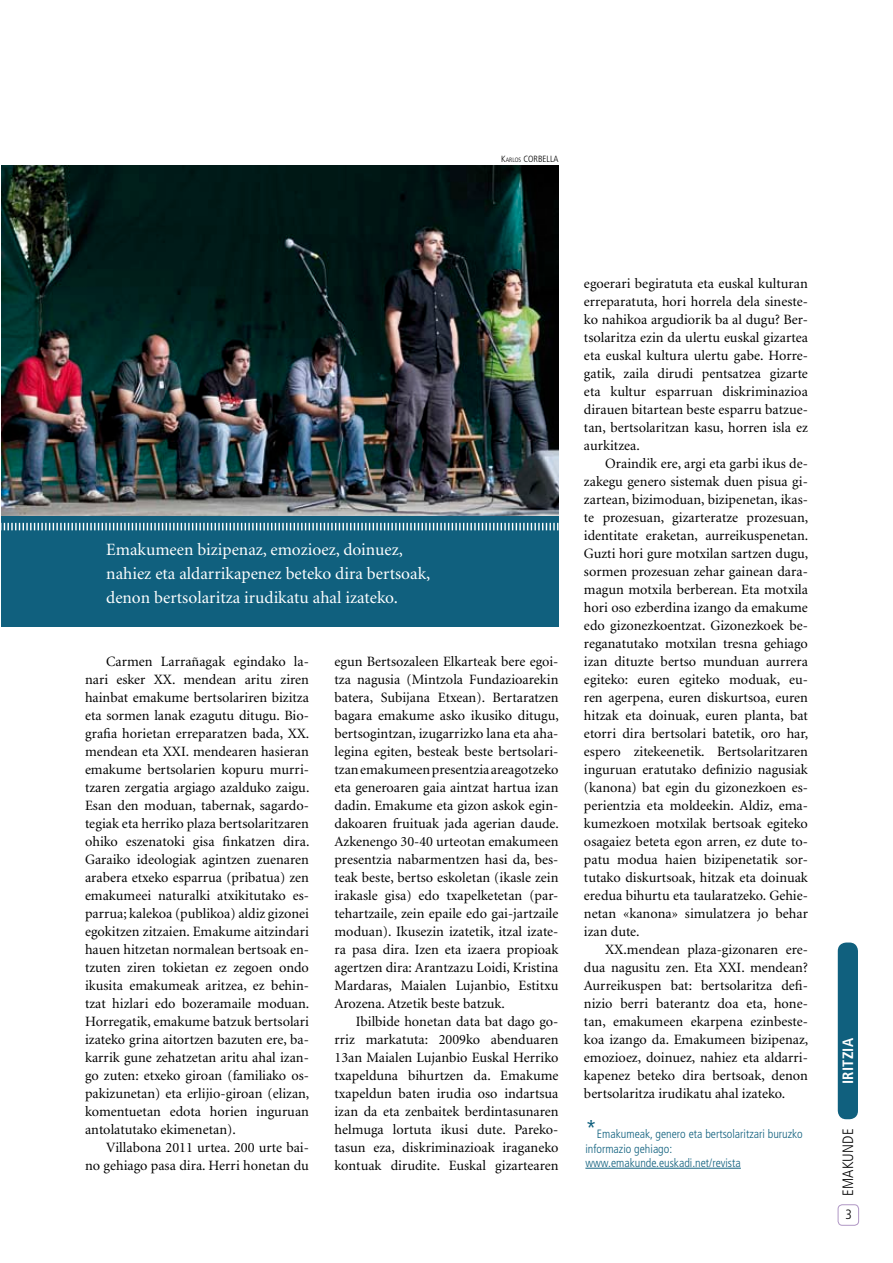
<style>
.page{position:relative;width:893px;height:1263px;background:#fff}
.page>*{position:absolute;margin:0;border:0;box-sizing:border-box;transform-origin:0 0}
.t1{font:17.25px/24px "Minion";color:#fff}
.t2{font:300 condensed 15px "Frutiger";letter-spacing:.015em;color:#000}
.t3{font:700 condensed 15px "Frutiger";letter-spacing:.015em;color:#fff}
.t4{font:14.25px/18px "Minion";color:#000;text-align:justify}
.t5{font:300 condensed 13.5px "Frutiger";color:#000}
.t6{font:300 condensed 12px/14.4px "Frutiger";color:#10607e}
.t7{font:300 condensed 9px "Frutiger";color:#000}
.s1{font-style:inherit}
.s2{font-size:6.3px}
.s3{font-size:24px}
</style>
<div class="page">
<img style="left:1px;top:166px;width:557px;height:350px">
<div style="left:1px;top:516px;width:557px;height:111px;background:#10607e"></div>
<svg style="left:1px;top:523px;width:557px;height:7px"></svg>
<hr style="left:585px;top:1168px;width:156px;height:1px;background:#10607e">
<div style="left:838px;top:1204px;width:21px;height:22px;border:1px solid #b097c5;border-radius:4px"></div>
<div style="left:838px;top:942px;width:20px;height:177px;background:#10607e;border-radius:9px"></div>
<p class="t7" style="left:501px;top:153px;width:59px"><span class="s1">K</span><span class="s2">ARLOS</span> corbella</p>
<p class="t1" style="left:106px;top:539px;width:325px">Emakumeen bizipenaz, emozioez, doinuez, nahiez eta aldarrikapenez beteko dira bertsoak, denon bertsolaritza irudikatu ahal izateko.</p>
<p class="t4" style="left:85px;top:653px;width:226px;text-indent:21px">Carmen Larrañagak egindako la&shy;nari esker XX. mendean aritu ziren hainbat emakume bertsolariren bizitza eta sormen lanak ezagutu ditugu. Bio&shy;grafia horietan erreparatzen bada, XX. mendean eta XXI. mendearen hasieran emakume bertsolarien kopuru murri&shy;tzaren zergatia argiago azalduko zaigu.<br>Esan den moduan, tabernak, sagardo&shy;tegiak eta herriko plaza bertsolaritzaren ohiko eszenatoki gisa finkatzen dira.<br>Garaiko ideologiak agintzen zuenaren arabera etxeko esparrua (pribatua) zen emakumeei naturalki atxikitutako es&shy;parrua; kalekoa (publikoa) aldiz gizonei egokitzen zitzaien. Emakume aitzindari hauen hitzetan normalean bertsoak en&shy;tzuten ziren tokietan ez zegoen ondo ikusita emakumeak aritzea, ez behin&shy;tzat hizlari edo bozeramaile moduan.<br>Horregatik, emakume batzuk bertsolari izateko grina aitortzen bazuten ere, ba&shy;karrik gune zehatzetan aritu ahal izan&shy;go zuten: etxeko giroan (familiako os&shy;pakizunetan) eta erlijio-giroan (elizan, komentuetan edota horien inguruan antolatutako ekimenetan).</p>
<p class="t4" style="left:85px;top:1139px;width:225px;text-align:right">Villabona 2011 urtea. 200 urte bai-<br>no gehiago pasa dira. Herri honetan du</p>
<p class="t4" style="left:334px;top:653px;width:226px">egun Bertsozaleen Elkarteak bere egoi&shy;tza nagusia (Mintzola Fundazioarekin batera, Subijana Etxean). Bertaratzen bagara emakume asko ikusiko ditugu, bertsogintzan, izugarrizko lana eta aha&shy;legina egiten, besteak beste bertsolari&shy;tzan emakumeen presentzia areagotzeko eta generoaren gaia aintzat hartua izan dadin. Emakume eta gizon askok egin&shy;dakoaren fruituak jada agerian daude.<br>Azkenengo 30-40 urteotan emakumeen presentzia nabarmentzen hasi da, bes&shy;teak beste, bertso eskoletan (ikasle zein irakasle gisa) edo txapelketetan (par&shy;tehartzaile, zein epaile edo gai-jartzaile moduan). Ikusezin izatetik, itzal izate&shy;ra pasa dira. Izen eta izaera propioak agertzen dira: Arantzazu Loidi, Kristina Mardaras, Maialen Lujanbio, Estitxu Arozena. Atzetik beste batzuk.</p>
<p class="t4" style="left:334px;top:1013px;width:225px;text-indent:21px">Ibilbide honetan data bat dago go&shy;rriz markatuta: 2009ko abenduaren 13an Maialen Lujanbio Euskal Herriko txapelduna bihurtzen da. Emakume txapeldun baten irudia oso indartsua izan da eta zenbaitek berdintasunaren helmuga lortuta ikusi dute. Pareko&shy;tasun eza, diskriminazioak iraganeko kontuak dirudite. Euskal gizartearen</p>
<p class="t4" style="left:584px;top:275px;width:225px">egoerari begiratuta eta euskal kulturan erreparatuta, hori horrela dela sineste&shy;ko nahikoa argudiorik ba al dugu? Ber&shy;tsolaritza ezin da ulertu euskal gizartea eta euskal kultura ulertu gabe. Horre&shy;gatik, zaila dirudi pentsatzea gizarte eta kultur esparruan diskriminazioa dirauen bitartean beste esparru batzue&shy;tan, bertsolaritzan kasu, horren isla ez aurkitzea.</p>
<p class="t4" style="left:584px;top:455px;width:226px;text-indent:21px">Oraindik ere, argi eta garbi ikus de&shy;zakegu genero sistemak duen pisua gi&shy;zartean, bizimoduan, bizipenetan, ikas&shy;te prozesuan, gizarteratze prozesuan, identitate eraketan, aurreikuspenetan.<br>Guzti hori gure motxilan sartzen dugu, sormen prozesuan zehar gainean dara&shy;magun motxila berberean. Eta motxila hori oso ezberdina izango da emakume edo gizonezkoentzat. Gizonezkoek be&shy;reganatutako motxilan tresna gehiago izan dituzte bertso munduan aurrera egiteko: euren egiteko moduak, eu&shy;ren agerpena, euren diskurtsoa, euren hitzak eta doinuak, euren planta, bat etorri dira bertsolari batetik, oro har, espero zitekeenetik. Bertsolaritzaren inguruan eratutako definizio nagusiak (kanona) bat egin du gizonezkoen es&shy;perientzia eta moldeekin. Aldiz, ema&shy;kumezkoen motxilak bertsoak egiteko osagaiez beteta egon arren, ez dute to&shy;patu modua haien bizipenetatik sor&shy;tutako diskurtsoak, hitzak eta doinuak eredua bihurtu eta taularatzeko. Gehie&shy;netan «kanona» simulatzera jo behar izan dute.</p>
<p class="t4" style="left:584px;top:941px;width:226px;text-indent:21px">XX.mendean plaza-gizonaren ere&shy;dua nagusitu zen. Eta XXI. mendean?<br>Aurreikuspen bat: bertsolaritza defi&shy;nizio berri baterantz doa eta, hone&shy;tan, emakumeen ekarpena ezinbeste&shy;koa izango da. Emakumeen bizipenaz, emozioez, doinuez, nahiez eta aldarri&shy;kapenez beteko dira bertsoak, denon bertsolaritza irudikatu ahal izateko.</p>
<p class="t6" style="left:585px;top:1127px;width:219px"><span class="s3">*</span>Emakumeak, genero eta bertsolaritzari buruzko informazio gehiago: www.emakunde.euskadi.net/revista</p>
<p class="t3" style="left:839px;top:1084px;width:48px;rotate:-90deg">IRITZIA</p>
<p class="t2" style="left:840px;top:1196px;width:69px;rotate:-90deg">emaku nde</p>
<p class="t5" style="left:845px;top:1207px;width:8px">3</p>
</div>
